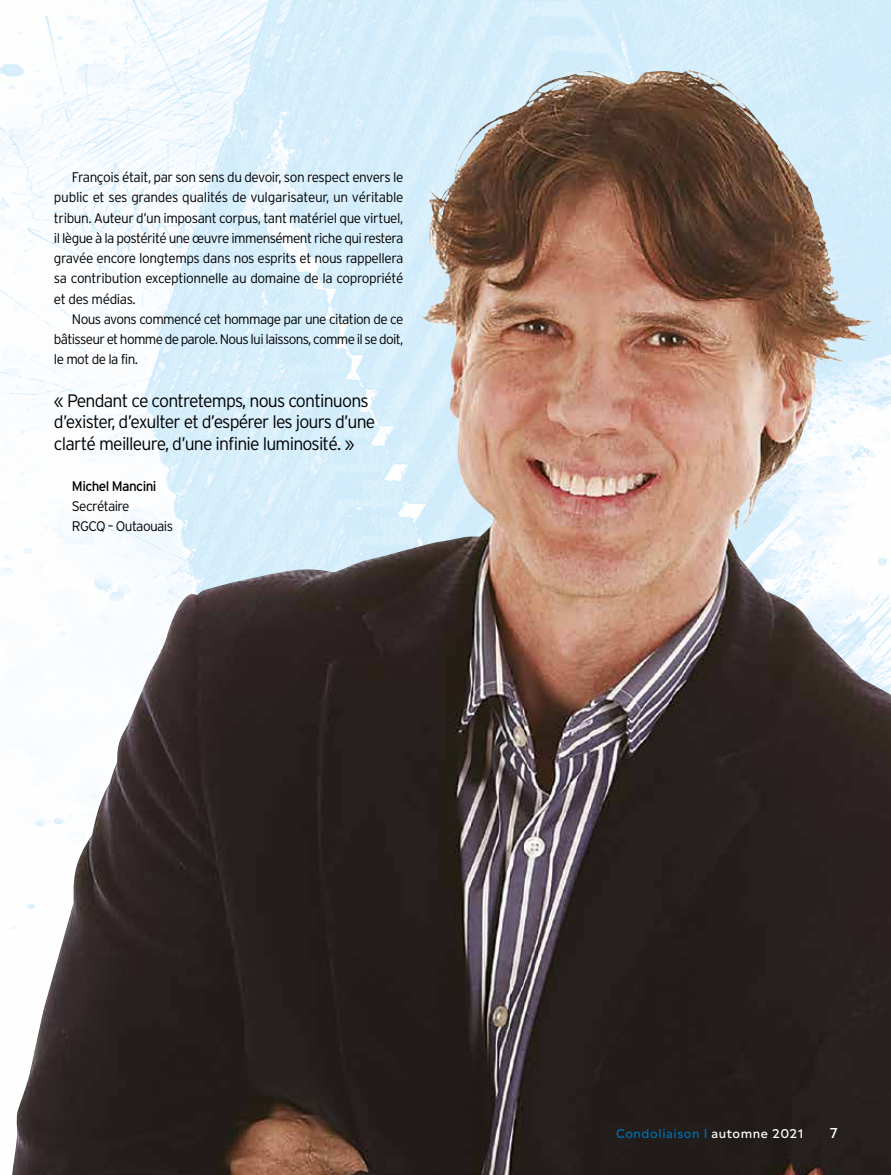
<style>
.page{position:relative;width:891px;height:1175px;background:#fff}
.page>*{position:absolute;margin:0;border:0;box-sizing:border-box;transform-origin:0 0}
.t1{font:300 18px/21.8px "Interstate";letter-spacing:-.045em;color:#000}
.t2{font:300 13.8px/20.2px "Interstate";letter-spacing:-.045em;color:#000;text-align:justify}
.t3{font:13.8px "Interstate";letter-spacing:-.045em;color:#000}
.t4{font:500 13.5px "Madera";color:#fff}
.t5{font:500 12px "Madera";letter-spacing:.05em;color:#006db1}
.s1{color:#fff}
</style>
<div class="page">
<svg style="left:18px;top:0;width:873px;height:70px;fill:#d7effc"></svg>
<img style="left:12px;top:70px;width:879px;height:1104px">
<p class="t2" style="left:54px;top:167px;width:351px;text-indent:18px">François était, par son sens du devoir, son respect envers le public et ses grandes qualités de vulgarisateur, un véritable tribun. Auteur d’un imposant corpus, tant matériel que virtuel, il lègue à la postérité une œuvre immensément riche qui restera gravée encore longtemps dans nos esprits et nous rappellera sa contribution exceptionnelle au domaine de la copropriété et des médias.</p>
<p class="t2" style="left:54px;top:309px;width:351px;text-indent:18px">Nous avons commencé cet hommage par une citation de ce bâtisseur et homme de parole. Nous lui laissons, comme il se doit, le mot de la fin.</p>
<h1 class="t1" style="left:54px;top:389px;width:323px">« Pendant ce contretemps, nous continuons d’exister, d’exulter et d’espérer les jours d’une clarté meilleure, d’une infinie luminosité. »</h1>
<p class="t3" style="left:72px;top:478px;width:86px">Michel Mancini</p>
<p class="t2" style="left:72px;top:495px;width:103px">Secrétaire<br>RGCQ – Outaouais</p>
<p class="t5" style="left:616px;top:1123px;width:189px">Condoliaison I <span class="s1">automne 2021</span></p>
<p class="t4" style="left:830px;top:1121px;width:9px">7</p>
</div>
